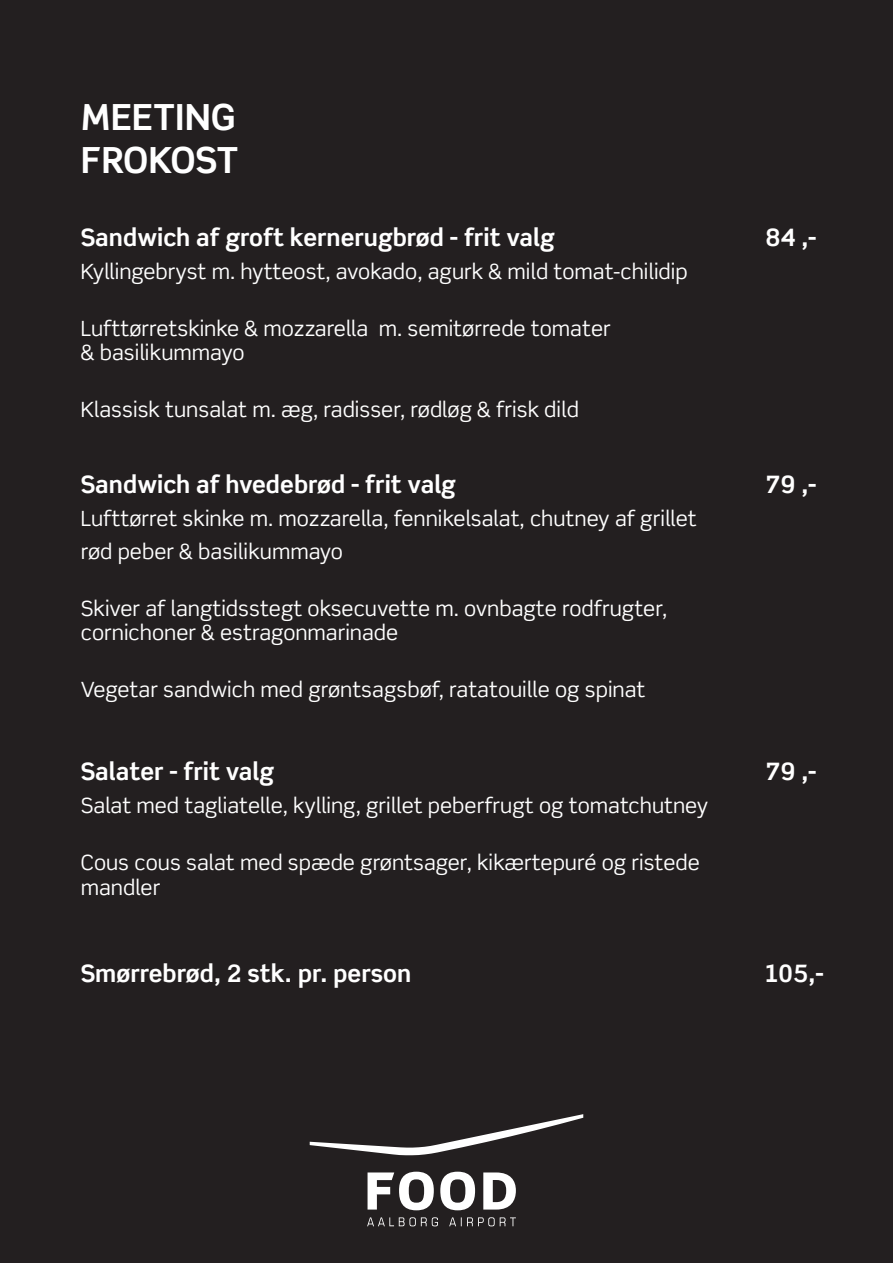
<style>
.page{position:relative;width:893px;height:1263px;background:#fff}
.page>*{position:absolute;margin:0;border:0;box-sizing:border-box;transform-origin:0 0}
.t1{font:700 36px "Scene Pro";color:#fff}
.t2{font:700 24px "Scene Pro";color:#fff}
.t3{font:21px/33px "Scene Pro";color:#fff}
</style>
<div class="page">
<div style="left:1px;top:1px;width:891px;height:1261px;background:#231f20"></div>
<svg style="left:310px;top:1114px;width:273px;height:41px"></svg>
<svg style="left:367px;top:1217px;width:71px;height:9px"></svg>
<svg style="left:449px;top:1217px;width:67px;height:9px"></svg>
<svg style="left:368px;top:1172px;width:66px;height:38px"></svg>
<svg style="left:440px;top:1172px;width:35px;height:38px"></svg>
<svg style="left:483px;top:1172px;width:33px;height:37px"></svg>
<p class="t1" style="left:81px;top:95px;width:157px">MEETING</p>
<p class="t1" style="left:81px;top:138px;width:159px">FROKOST</p>
<p class="t2" style="left:81px;top:222px;width:475px">Sandwich af groft kernerugbrød - frit valg</p>
<p class="t3" style="left:81px;top:254px;width:608px">Kyllingebryst m. hytteost, avokado, agurk &amp; mild tomat-chilidip</p>
<p class="t3" style="left:81px;top:311px;width:531px">Lufttørretskinke &amp; mozzarella m. semitørrede tomater</p>
<p class="t3" style="left:81px;top:335px;width:165px">&amp; basilikummayo</p>
<p class="t3" style="left:81px;top:392px;width:500px">Klassisk tunsalat m. æg, radisser, rødløg &amp; frisk dild</p>
<p class="t2" style="left:81px;top:469px;width:377px">Sandwich af hvedebrød - frit valg</p>
<p class="t3" style="left:81px;top:502px;width:618px">Lufttørret skinke m. mozzarella, fennikelsalat, chutney af grillet rød peber &amp; basilikummayo</p>
<p class="t3" style="left:81px;top:592px;width:588px">Skiver af langtidsstegt oksecuvette m. ovnbagte rodfrugter,</p>
<p class="t3" style="left:81px;top:616px;width:319px">cornichoner &amp; estragonmarinade</p>
<p class="t3" style="left:81px;top:673px;width:566px">Vegetar sandwich med grøntsagsbøf, ratatouille og spinat</p>
<p class="t2" style="left:81px;top:756px;width:195px">Salater - frit valg</p>
<p class="t3" style="left:81px;top:789px;width:629px">Salat med tagliatelle, kylling, grillet peberfrugt og tomatchutney</p>
<p class="t3" style="left:81px;top:849px;width:621px;line-height:25.2px">Cous cous salat med spæde grøntsager, kikærtepuré og ristede mandler</p>
<p class="t2" style="left:765px;top:222px;width:53px">84 ,-</p>
<p class="t2" style="left:765px;top:469px;width:53px">79 ,-</p>
<p class="t2" style="left:765px;top:756px;width:53px">79 ,-</p>
<p class="t2" style="left:81px;top:959px;width:332px">Smørrebrød, 2 stk. pr. person</p>
<p class="t2" style="left:765px;top:959px;width:60px">105,-</p>
</div>
